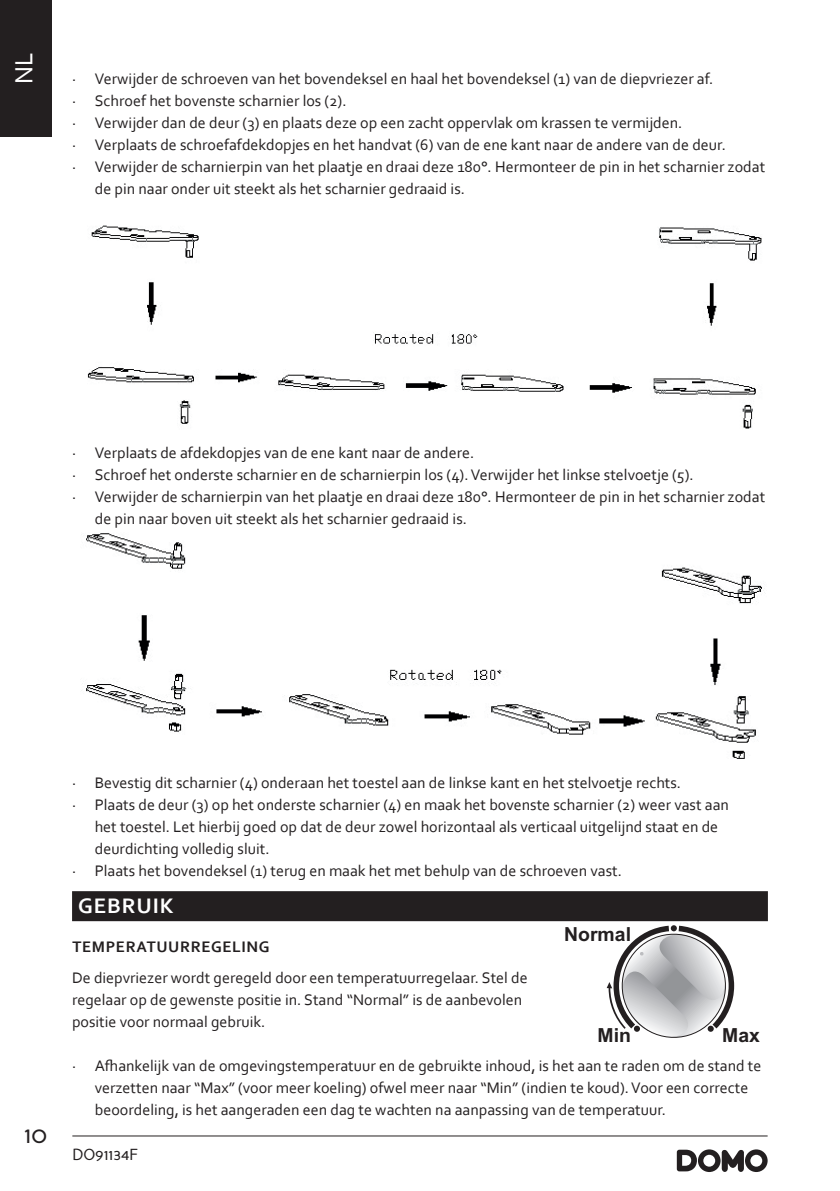
<style>
.page{position:relative;width:840px;height:1191px;background:#fff}
.page>*{position:absolute;margin:0;border:0;box-sizing:border-box;transform-origin:0 0}
.t1{font:26px "Corbel";color:#fff}
.t2{font:24px "Perspective Sans";color:#231f20}
.t3{font:700 22px "Corbel";letter-spacing:.04em;color:#fff}
.t4{font:700 19.4px "Arial";color:#231f20}
.t5{font:16px/22px "Corbel";color:#231f20}
.t6{font:700 16px "Corbel";letter-spacing:.04em;color:#231f20}
.t7{font:16px "Perspective Sans";color:#231f20}
</style>
<div class="page">
<hr style="left:72px;top:1135px;width:695px;height:1px;background:#231f20">
<svg style="left:676px;top:1149px;width:91px;height:23px"></svg>
<div style="left:0;top:0;width:51px;height:136px;background:#231f20"></div>
<div style="left:72px;top:891px;width:695px;height:30px;background:#231f20"></div>
<img style="left:87px;top:225px;width:675px;height:204px">
<img style="left:86px;top:533px;width:679px;height:226px">
<svg style="left:606px;top:925px;width:127px;height:113px"></svg>
<h1 class="t1" style="left:8px;top:84px;width:33px;rotate:-90deg">NL</h1>
<p class="t5" style="left:72px;top:67px;width:642px">· Verwijder de schroeven van het bovendeksel en haal het bovendeksel (1) van de diepvriezer af.</p>
<p class="t5" style="left:72px;top:89px;width:276px">· Schroef het bovenste scharnier los (2).</p>
<p class="t5" style="left:72px;top:111px;width:611px">· Verwijder dan de deur (3) en plaats deze op een zacht oppervlak om krassen te vermijden.</p>
<p class="t5" style="left:72px;top:133px;width:655px">· Verplaats de schroefafdekdopjes en het handvat (6) van de ene kant naar de andere van de deur.</p>
<p class="t5" style="left:72px;top:155px;width:694px">· Verwijder de scharnierpin van het plaatje en draai deze 180°. Hermonteer de pin in het scharnier zodat</p>
<p class="t5" style="left:95px;top:177px;width:371px">de pin naar onder uit steekt als het scharnier gedraaid is.</p>
<p class="t5" style="left:72px;top:441px;width:403px">· Verplaats de afdekdopjes van de ene kant naar de andere.</p>
<p class="t5" style="left:72px;top:463px;width:622px">· Schroef het onderste scharnier en de scharnierpin los (4). Verwijder het linkse stelvoetje (5).</p>
<p class="t5" style="left:72px;top:485px;width:694px">· Verwijder de scharnierpin van het plaatje en draai deze 180°. Hermonteer de pin in het scharnier zodat</p>
<p class="t5" style="left:95px;top:507px;width:373px">de pin naar boven uit steekt als het scharnier gedraaid is.</p>
<h2 class="t2" style="left:24px;top:1120px;width:24px">10</h2>
<p class="t5" style="left:72px;top:771px;width:610px">· Bevestig dit scharnier (4) onderaan het toestel aan de linkse kant en het stelvoetje rechts.</p>
<p class="t5" style="left:72px;top:793px;width:658px">· Plaats de deur (3) op het onderste scharnier (4) en maak het bovenste scharnier (2) weer vast aan</p>
<p class="t5" style="left:95px;top:815px;width:624px">het toestel. Let hierbij goed op dat de deur zowel horizontaal als verticaal uitgelijnd staat en de</p>
<p class="t5" style="left:95px;top:837px;width:176px">deurdichting volledig sluit.</p>
<p class="t5" style="left:72px;top:859px;width:551px">· Plaats het bovendeksel (1) terug en maak het met behulp van de schroeven vast.</p>
<h3 class="t3" style="left:78px;top:892px;width:97px">GEBRUIK</h3>
<p class="t6" style="left:72px;top:937px;width:199px">TEMPERATUURREGELING</p>
<p class="t5" style="left:72px;top:966px;width:457px">De diepvriezer wordt geregeld door een temperatuurregelaar. Stel de regelaar op de gewenste positie in. Stand “Normal” is de aanbevolen positie voor normaal gebruik.</p>
<p class="t5" style="left:95px;top:1054px;width:667px;text-indent:-23px">· Afhankelijk van de omgevingstemperatuur en de gebruikte inhoud, is het aan te raden om de stand te verzetten naar “Max” (voor meer koeling) ofwel meer naar “Min” (indien te koud). Voor een correcte beoordeling, is het aangeraden een dag te wachten na aanpassing van de temperatuur.</p>
<p class="t4" style="left:564px;top:922px;width:68px">Normal</p>
<p class="t4" style="left:597px;top:1023px;width:35px">Min</p>
<p class="t4" style="left:721px;top:1023px;width:39px">Max</p>
<p class="t7" style="left:72px;top:1145px;width:67px">DO91134F</p>
</div>
